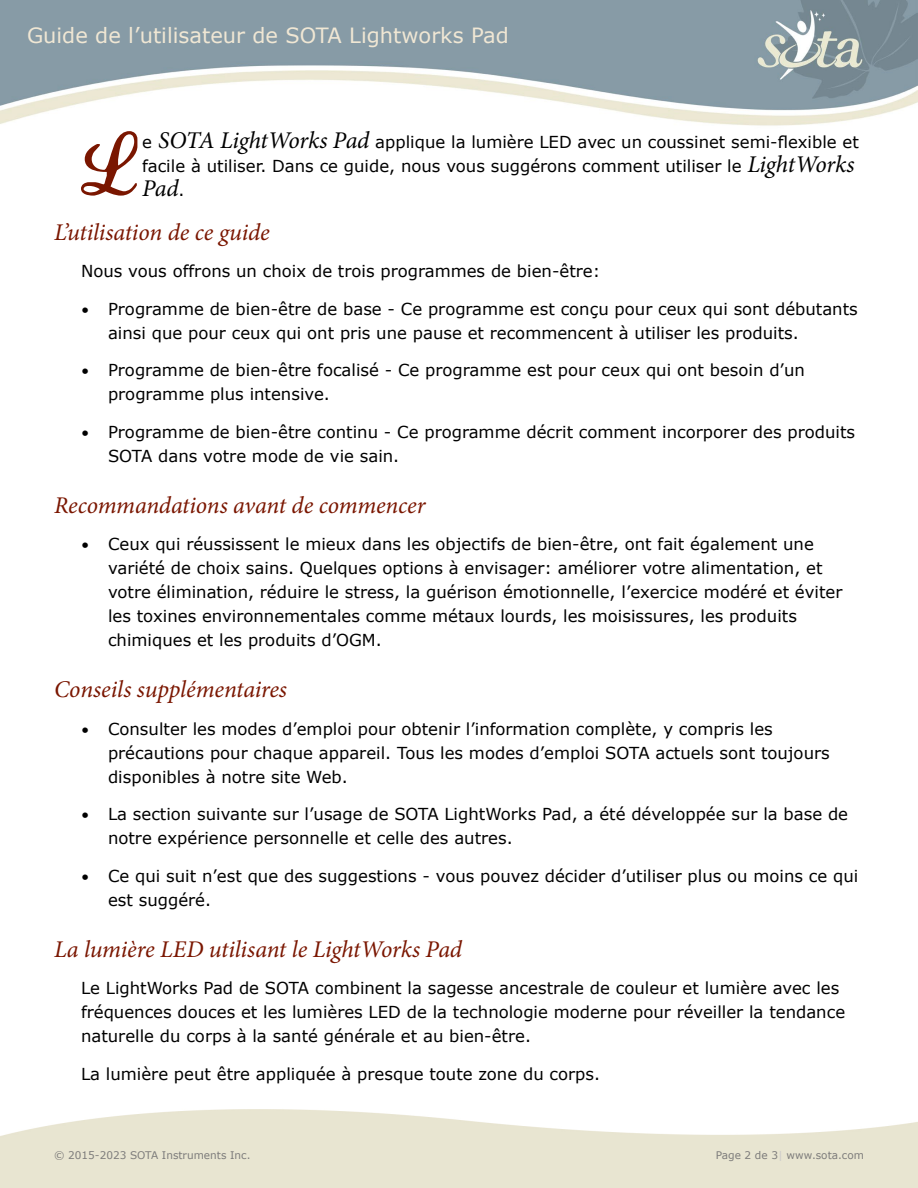
<style>
.page{position:relative;width:918px;height:1188px;background:#fff}
.page>*{position:absolute;margin:0;border:0;box-sizing:border-box;transform-origin:0 0}
.t1{font:64.5px "Lauren Script";color:#7a1600}
.t2{font:italic 24px/44.2px "Minion Pro";letter-spacing:-.005em;color:#7a1600;text-align:center}
.t3{font:21px "Verdana";color:#f0e7d4}
.t4{font:16.5px/24px "Verdana";color:#000}
.t5{font:10.5px "Verdana";color:#7d7c7b}
.s1{font-family:"Minion Pro";font-style:italic;font-size:24px}
.s2{color:#000}
.s3{font-family:"Verdana";font-style:normal;font-size:16.5px;color:#000}
.s4{font-size:15px}
.s5{color:#cbcaca}
</style>
<div class="page">
<img style="left:0;top:0;width:918px;height:126px">
<p class="t3" style="left:27px;top:22px;width:483px">Guide de l’utilisateur de SOTA Lightworks Pad</p>
<h1 class="t1" style="left:81px;top:124px;width:57px">L</h1>
<p class="t4" style="left:142px;top:129px;width:718px">e <span class="s1">SOTA LightWorks Pad</span> applique la lumière LED avec un coussinet semi-flexible et facile à utiliser. Dans ce guide, nous vous suggérons comment utiliser le <span class="s1">LightWorks</span></p>
<h2 class="t2" style="left:54px;top:166px;width:217px"><span class="s2">Pad</span><span class="s3">.<br></span>L’utilisation de ce guide</h2>
<p class="t4" style="left:81px;top:259px;width:521px">Nous vous offrons un choix de trois programmes de bien-être:</p>
<p class="t4" style="left:108px;top:296px;width:751px;text-indent:-27px"><span class="s4">•</span> Programme de bien-être de base - Ce programme est conçu pour ceux qui sont débutants ainsi que pour ceux qui ont pris une pause et recommencent à utiliser les produits.</p>
<p class="t4" style="left:108px;top:358px;width:698px;text-indent:-27px"><span class="s4">•</span> Programme de bien-être focalisé - Ce programme est pour ceux qui ont besoin d’un programme plus intensive.</p>
<p class="t4" style="left:108px;top:419px;width:749px;text-indent:-27px"><span class="s4">•</span> Programme de bien-être continu - Ce programme décrit comment incorporer des produits<br>SOTA dans votre mode de vie sain.</p>
<h2 class="t2" style="left:54px;top:483px;width:373px">Recommandations avant de commencer</h2>
<p class="t4" style="left:108px;top:532px;width:736px;text-indent:-27px"><span class="s4">•</span> Ceux qui réussissent le mieux dans les objectifs de bien-être, ont fait également une variété de choix sains. Quelques options à envisager: améliorer votre alimentation, et votre élimination, réduire le stress, la guérison émotionnelle, l’exercice modéré et éviter les toxines environnementales comme métaux lourds, les moisissures, les produits chimiques et les produits d’OGM.</p>
<h2 class="t2" style="left:54px;top:668px;width:234px">Conseils supplémentaires</h2>
<p class="t4" style="left:108px;top:716px;width:723px;text-indent:-27px"><span class="s4">•</span> Consulter les modes d’emploi pour obtenir l’information complète, y compris les précautions pour chaque appareil. Tous les modes d’emploi SOTA actuels sont toujours disponibles à notre site Web.</p>
<p class="t4" style="left:108px;top:802px;width:742px;text-indent:-27px"><span class="s4">•</span> La section suivante sur l’usage de SOTA LightWorks Pad, a été développée sur la base de notre expérience personnelle et celle des autres.</p>
<p class="t4" style="left:108px;top:863px;width:752px;text-indent:-27px"><span class="s4">•</span> Ce qui suit n’est que des suggestions - vous pouvez décider d’utiliser plus ou moins ce qui est suggéré.</p>
<h2 class="t2" style="left:54px;top:927px;width:410px">La lumière LED utilisant le LightWorks Pad</h2>
<p class="t4" style="left:81px;top:976px;width:766px">Le LightWorks Pad de SOTA combinent la sagesse ancestrale de couleur et lumière avec les fréquences douces et les lumières LED de la technologie moderne pour réveiller la tendance naturelle du corps à la santé générale et au bien-être.</p>
<p class="t4" style="left:81px;top:1061px;width:521px">La lumière peut être appliquée à presque toute zone du corps.</p>
<p class="t5" style="left:54px;top:1149px;width:198px">© 2015-2023 SOTA Instruments Inc.</p>
<p class="t5" style="left:716px;top:1149px;width:150px">Page 2 de 3<span class="s5">|</span> www.sota.com</p>
</div>
